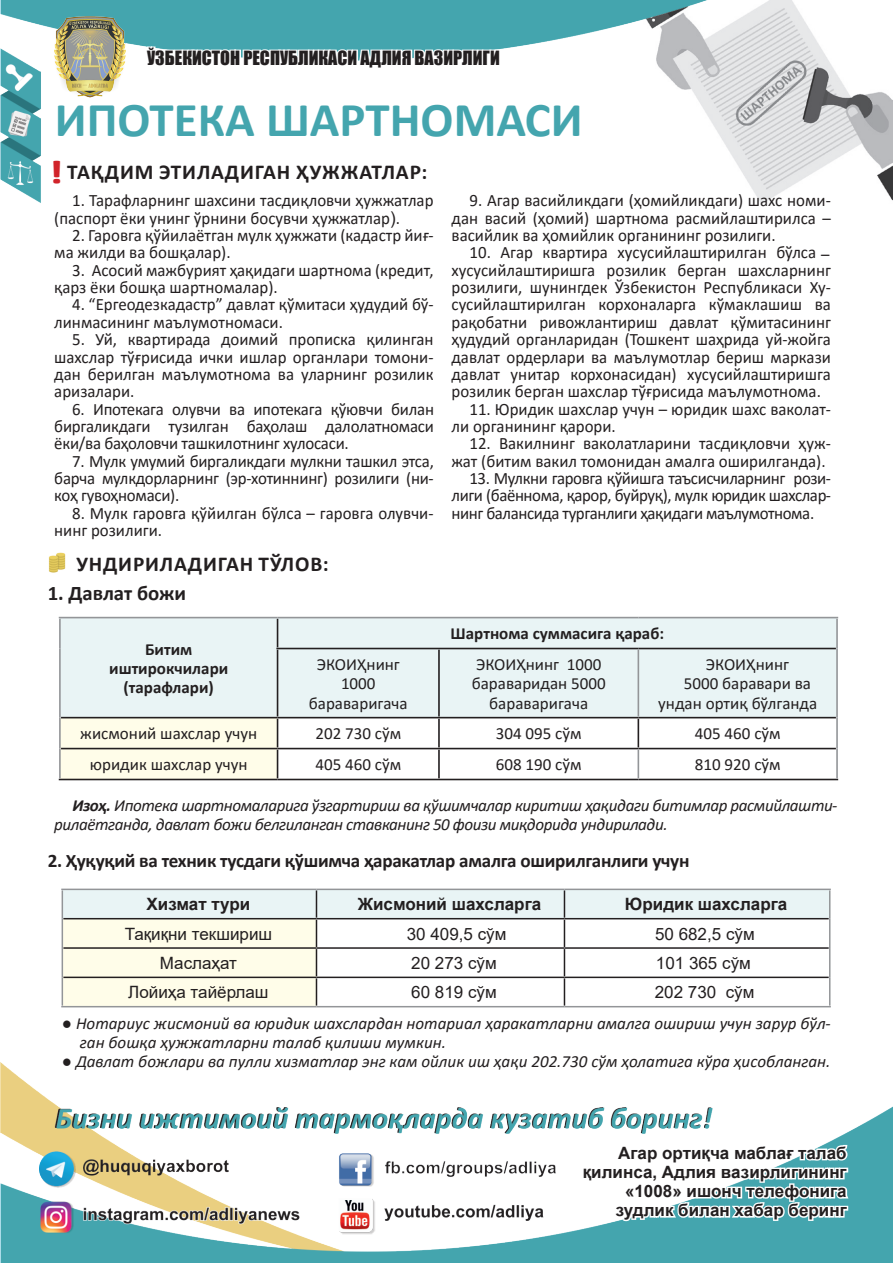
<style>
.page{position:relative;width:893px;height:1263px;background:#fff}
.page>*{position:absolute;margin:0;border:0;box-sizing:border-box;transform-origin:0 0}
.t1{font:700 48.75px "Calibri";color:#44a5ae}
.t2{font:700 21.3px "Calibri";letter-spacing:.04em;color:#231f20}
.t3{font:700 20.85px "Calibri";color:#231f20}
.t4{font:700 19.05px "Calibri";letter-spacing:-.015em;color:#231f20}
.t5{font:18px "UZ Impact";color:#231f20}
.t6{font:17.4px/17.4px "Calibri";color:#231f20}
.t7{font:italic 16.95px/19px "Calibri";letter-spacing:-.005em;color:#231f20}
.t8{font:16.95px/19px "Calibri";color:#231f20;text-align:center}
.t9{font:italic 16.95px/19px "Calibri";letter-spacing:-.025em;color:#231f20}
.t10{font:700 16.95px/19px "Arial";color:#231f20;text-align:right}
.t11{font:16.95px "Arial";color:#231f20}
.t12{font:700 16.95px/19px "Calibri";color:#231f20;text-align:center}
.s1{font-size:33.15px;color:#d1232a}
.s2{font-family:"Arial"}
.s3{font-weight:700}
</style>
<div class="page">
<img style="left:0;top:0;width:893px;height:1263px">
<img style="left:54px;top:17px;width:72px;height:81px">
<svg style="left:144px;top:27px;width:358px;height:64px"></svg>
<svg style="left:578px;top:1135px;width:273px;height:93px"></svg>
<p class="t5" style="left:147px;top:44px;width:354px">ЎЗБЕКИСТОН РЕСПУБЛИКАСИ АДЛИЯ ВАЗИРЛИГИ</p>
<h1 class="t1" style="left:55px;top:85px;width:529px">ИПОТЕКА ШАРТНОМАСИ</h1>
<p class="t2" style="left:48px;top:157px;width:381px"><span class="s1">!</span>ТАҚДИМ ЭТИЛАДИГАН ҲУЖЖАТЛАР:</p>
<p class="t6" style="left:54px;top:191px;width:381px;text-indent:18px">1. Тарафларнинг шахсини тасдиқловчи ҳужжатлар (паспорт ёки унинг ўрнини босувчи ҳужжатлар<span class="s2">)</span>.</p>
<p class="t6" style="left:54px;top:226px;width:381px;text-indent:18px">2. Гаровга қўйилаётган мулк ҳужжати (кадастр йиғ&shy;ма жилди ва бошқалар).</p>
<p class="t6" style="left:54px;top:261px;width:381px;text-indent:18px">3. Асосий мажбурият ҳақидаги шартнома (кредит, қарз ёки бошқа шартномалар).</p>
<p class="t6" style="left:54px;top:295px;width:381px;text-indent:18px">4. “Ергеодезкадастр” давлат қўмитаси ҳудудий бў&shy;линмасининг маълумотномаси.</p>
<p class="t6" style="left:54px;top:330px;width:381px;text-align:justify;text-indent:18px">5. Уй, квартирада доимий прописка қилинган шахслар тўғрисида ички ишлар органлари томони&shy;дан берилган маълумотнома ва уларнинг розилик аризалари.</p>
<p class="t6" style="left:54px;top:400px;width:381px;text-align:justify;text-indent:18px">6. Ипотекага олувчи ва ипотекага қўювчи билан биргаликдаги тузилган баҳолаш далолатномаси ёки/ва баҳоловчи ташкилотнинг хулосаси.</p>
<p class="t6" style="left:54px;top:452px;width:381px;text-align:justify;text-indent:18px">7. Мулк умумий биргаликдаги мулкни ташкил этса, барча мулкдорларнинг (эр-хотиннинг) розилиги (ни&shy;коҳ гувоҳномаси).</p>
<p class="t6" style="left:54px;top:504px;width:381px;text-indent:18px">8. Мулк гаровга қўйилган бўлса – гаровга олувчи&shy;нинг розилиги.</p>
<p class="t2" style="left:76px;top:548px;width:254px">УНДИРИЛАДИГАН ТЎЛОВ:</p>
<p class="t3" style="left:48px;top:578px;width:140px">1. Давлат божи</p>
<p class="t6" style="left:452px;top:191px;width:381px;text-align:justify;text-indent:18px">9. Агар васийликдаги (ҳомийликдаги) шахс номи&shy;дан васий (ҳомий) шартнома расмийлаштирилса – васийлик ва ҳомийлик органининг розилиги.</p>
<p class="t6" style="left:451px;top:243px;width:381px;text-align:justify;text-indent:18px">10. Агар квартира хусусийлаштирилган бўлса – хусусийлаштиришга розилик берган шахсларнинг розилиги, шунингдек Ўзбекистон Республикаси Ху&shy;сусийлаштирилган корхоналарга кўмаклашиш ва рақобатни ривожлантириш давлат қўмитасининг ҳудудий органларидан (Тошкент шаҳрида уй-жойга давлат ордерлари ва маълумотлар бериш маркази давлат унитар корхонасидан) хусусийлаштиришга розилик берган шахслар тўғрисида маълумотнома.</p>
<p class="t6" style="left:451px;top:400px;width:381px;text-indent:18px">11. Юридик шахслар учун – юридик шахс ваколат&shy;ли органининг қарори.</p>
<p class="t6" style="left:451px;top:434px;width:381px;text-align:right">12. Вакилнинг ваколатларини тасдиқловчи ҳуж&shy;жат (битим вакил томонидан амалга оширилганда).</p>
<p class="t6" style="left:451px;top:469px;width:381px;text-align:justify;text-indent:18px">13. Мулкни гаровга қўйишга таъсисчиларнинг рози&shy;лиги (баённома, қарор, буйруқ), мулк юридик шахслар&shy;нинг балансида турганлиги ҳақидаги маълумотнома.</p>
<p class="t12" style="left:109px;top:639px;width:121px">Битим иштирокчилари (тарафлари)</p>
<p class="t12" style="left:451px;top:624px;width:215px">Шартнома суммасига қараб:</p>
<p class="t8" style="left:309px;top:655px;width:100px">ЭКОИҲнинг<br>1000 бараваригача</p>
<p class="t8" style="left:472px;top:655px;width:135px">ЭКОИҲнинг 1000 бараваридан 5000 бараваригача</p>
<p class="t8" style="left:706px;top:655px;width:85px">ЭКОИҲнинг</p>
<p class="t8" style="left:684px;top:674px;width:129px">5000 баравари ва</p>
<p class="t8" style="left:658px;top:693px;width:160px">ундан ортиқ бўлганда</p>
<p class="t8" style="left:80px;top:724px;width:178px">жисмоний шахслар учун</p>
<p class="t8" style="left:315px;top:724px;width:87px">202 730 сўм</p>
<p class="t8" style="left:496px;top:724px;width:87px">304 095 сўм</p>
<p class="t8" style="left:695px;top:724px;width:87px">405 460 сўм</p>
<p class="t8" style="left:90px;top:755px;width:159px">юридик шахслар учун</p>
<p class="t8" style="left:315px;top:755px;width:87px">405 460 сўм</p>
<p class="t8" style="left:496px;top:755px;width:87px">608 190 сўм</p>
<p class="t8" style="left:695px;top:755px;width:87px">810 920 сўм</p>
<p class="t9" style="left:54px;top:795px;width:785px;text-indent:18px"><span class="s3">Изоҳ.</span> Ипотека шартномаларига ўзгартириш ва қўшимчалар киритиш ҳақидаги битимлар расмийлашти&shy;рилаётганда, давлат божи белгиланган ставканинг 50 фоизи миқдорида ундирилади.</p>
<p class="t4" style="left:48px;top:848px;width:643px">2. Ҳуқуқий ва техник тусдаги қўшимча ҳаракатлар амалга оширилганлиги учун</p>
<p class="t10" style="left:147px;top:895px;width:105px">Хизмат тури</p>
<p class="t10" style="left:358px;top:895px;width:185px">Жисмоний шахсларга</p>
<p class="t10" style="left:625px;top:895px;width:164px">Юридик шахсларга</p>
<p class="t11" style="left:125px;top:922px;width:149px">Тақиқни текшириш</p>
<p class="t11" style="left:407px;top:922px;width:101px">30 409,5 сўм</p>
<p class="t11" style="left:655px;top:922px;width:101px">50 682,5 сўм</p>
<p class="t11" style="left:160px;top:951px;width:79px">Маслаҳат</p>
<p class="t11" style="left:411px;top:951px;width:87px">20 273 сўм</p>
<p class="t11" style="left:656px;top:951px;width:97px">101 365 сўм</p>
<p class="t11" style="left:128px;top:980px;width:142px">Лойиҳа тайёрлаш</p>
<p class="t11" style="left:411px;top:980px;width:87px">60 819 сўм</p>
<p class="t11" style="left:655px;top:980px;width:101px">202 730 сўм</p>
<p class="t7" style="left:80px;top:1013px;width:752px;text-indent:-18px">● Нотариус жисмоний ва юридик шахслардан нотариал ҳаракатларни амалга ошириш учун зарур бўл&shy;ган бошқа ҳужжатларни талаб қилиши мумкин.</p>
<p class="t7" style="left:62px;top:1051px;width:770px">● Давлат божлари ва пулли хизматлар энг кам ойлик иш ҳақи 202.730 сўм ҳолатига кўра ҳисобланган.</p>
<p class="t10" style="left:583px;top:1143px;width:265px">Агар ортиқча маблағ талаб қилинса, Адлия вазирлигининг «1008» ишонч телефонига зудлик билан хабар беринг</p>
</div>
